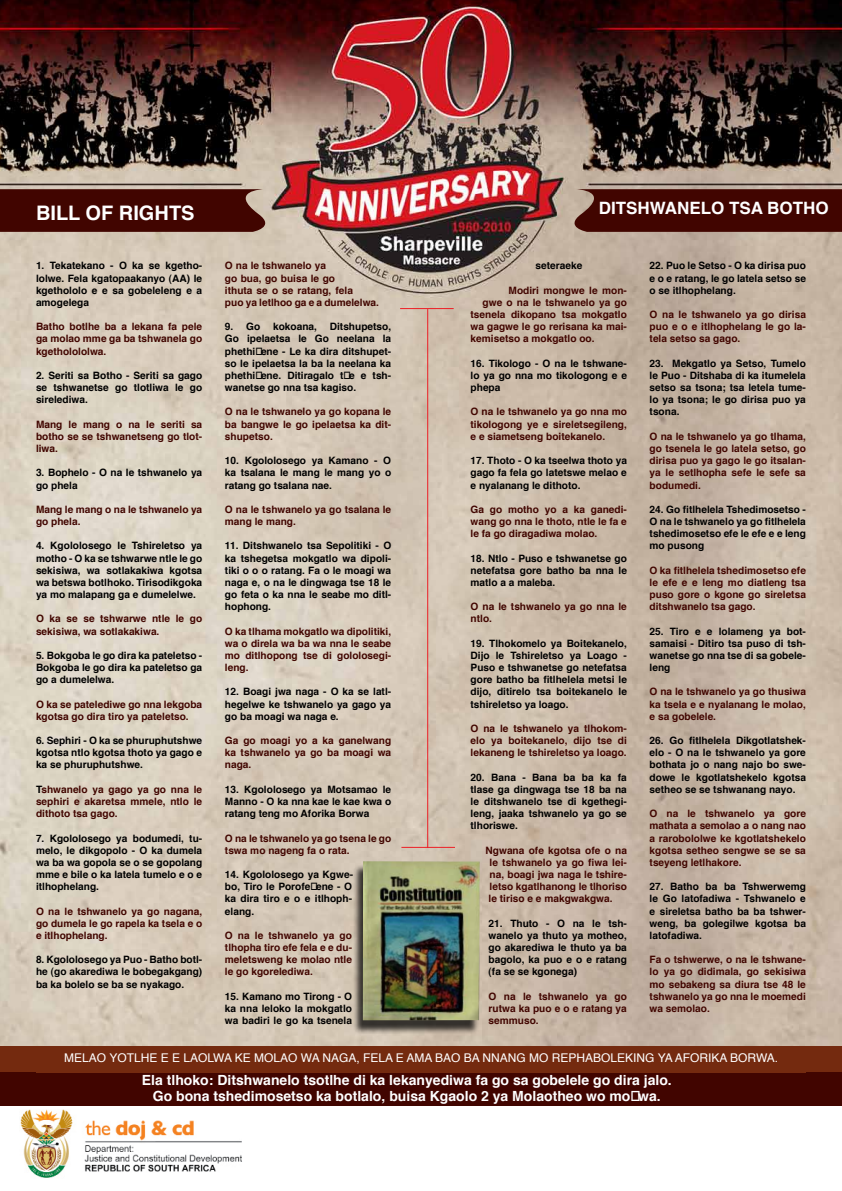
<style>
.page{position:relative;width:842px;height:1191px;background:#fff}
.page>*{position:absolute;margin:0;border:0;box-sizing:border-box;transform-origin:0 0}
.t1{font:700 20px "Helvetica";color:#fff}
.t2{font:700 17px "Helvetica";color:#fff}
.t3{font:700 14px/16.8px "Helvetica";color:#fff;text-align:center}
.t4{font:12px "Helvetica";color:#fff}
.t5{font:700 10.1px/12.2px "Helvetica";color:#000;text-align:justify}
.t6{font:700 10.1px/12.2px "Helvetica";color:#410500;text-align:justify}
.s1{color:#000}
</style>
<div class="page">
<img style="left:0;top:0;width:842px;height:1046px">
<hr style="left:427px;top:309px;width:1px;height:539px;background:#ed1d24">
<hr style="left:400px;top:308px;width:54px;height:1px;background:#ed1d24">
<hr style="left:401px;top:847px;width:54px;height:1px;background:#ed1d24">
<img style="left:19px;top:1105px;width:586px;height:73px">
<div style="left:0;top:1071px;width:842px;height:34px;background:#410500"></div>
<div style="left:0;top:1046px;width:842px;height:25px;background:#742a0f"></div>
<div style="left:36px;top:1052px;width:770px;height:20px;background:#742a0f"></div>
<div style="left:352px;top:864px;width:128px;height:170px;background:#000;opacity:.75"></div>
<img style="left:363px;top:861px;width:117px;height:159px">
<svg style="left:0;top:189px;width:276px;height:43px"></svg>
<svg style="left:563px;top:189px;width:279px;height:43px"></svg>
<h1 class="t1" style="left:36px;top:195px;width:160px">BILL OF RIGHTS</h1>
<h2 class="t2" style="left:599px;top:193px;width:23px">Ditsh</h2>
<h2 class="t2" style="left:650px;top:193px;width:28px">wanelo</h2>
<h2 class="t2" style="left:729px;top:193px;width:13px">tsa</h2>
<h2 class="t2" style="left:767px;top:193px;width:26px">Botho</h2>
<p class="t5" style="left:36px;top:259px;width:168px">1. Tekatekano - O ka se kgetho&shy;lolwe. Fela kgatopaakanyo (AA) le kgethololo e e sa gobeleleng e a amogelega</p>
<p class="t6" style="left:36px;top:320px;width:168px">Batho botlhe ba a lekana fa pele ga molao mme ga ba tshwanela go kgetholololwa.</p>
<p class="t5" style="left:36px;top:369px;width:168px">2. Seriti sa Botho - Seriti sa gago se tshwanetse go tlotliwa le go sirelediwa.</p>
<p class="t6" style="left:36px;top:417px;width:168px">Mang le mang o na le seriti sa botho se se tshwanetseng go tlot&shy;liwa.</p>
<p class="t5" style="left:36px;top:466px;width:168px">3. Bophelo - O na le tshwanelo ya go phela</p>
<p class="t6" style="left:36px;top:502px;width:168px">Mang le mang o na le tshwanelo ya go phela.</p>
<p class="t5" style="left:36px;top:539px;width:168px">4. Kgololosego le Tshireletso ya motho - O ka se tshwarwe ntle le go sekisiwa, wa sotlakakiwa kgotsa wa betswa botlhoko. Tirisodikgoka ya mo malapang ga e dumelelwe.</p>
<p class="t6" style="left:36px;top:612px;width:168px">O ka se se tshwarwe ntle le go sekisiwa, wa sotlakakiwa.</p>
<p class="t5" style="left:36px;top:648px;width:168px">5. Bokgoba le go dira ka pateletso - Bokgoba le go dira ka pateletso ga go a dumelelwa.</p>
<p class="t6" style="left:36px;top:697px;width:168px">O ka se patelediwe go nna lekgoba kgotsa go dira tiro ya pateletso.</p>
<p class="t5" style="left:36px;top:734px;width:168px">6. Sephiri - O ka se phuruphutshwe kgotsa ntlo kgotsa thoto ya gago e ka se phuruphutshwe.</p>
<p class="t6" style="left:36px;top:782px;width:168px"><span class="s1">T</span>shwanelo ya gago ya go nna le sephiri e akaretsa mmele, ntlo le dithoto tsa gago.</p>
<p class="t5" style="left:36px;top:831px;width:168px">7. Kgololosego ya bodumedi, tu&shy;melo, le dikgopolo - O ka dumela wa ba wa gopola se o se gopolang mme e bile o ka latela tumelo e o e itlhophelang.</p>
<p class="t6" style="left:36px;top:904px;width:168px">O na le tshwanelo ya go nagana, go dumela le go rapela ka tsela e o e itlhophelang.</p>
<p class="t5" style="left:36px;top:953px;width:168px">8. Kgololosego ya Puo - Batho botl&shy;he (go akarediwa le bobegakgang) ba ka bolelo se ba se nyakago.</p>
<p class="t6" style="left:225px;top:259px;width:156px;text-align:left">O na le tshwanelo ya<br>go bua, go buisa le go<br>ithuta se o se ratang, fela<br>puo ya letlhoo ga e a dumelelwa.</p>
<p class="t5" style="left:225px;top:320px;width:37px">9. Go</p>
<p class="t5" style="left:273px;top:320px;width:45px">kokoana,</p>
<p class="t5" style="left:225px;top:320px;width:168px;text-indent:105px">Ditshupetso, Go ipelaetsa le Go neelana la phethišene - Le ka dira ditshupet&shy;so le ipelaetsa la ba la neelana ka phethišene. Ditiragalo tše e tsh&shy;wanetse go nna tsa kagiso.</p>
<p class="t6" style="left:225px;top:405px;width:168px">O na le tshwanelo ya go kopana le ba bangwe le go ipelaetsa ka dit&shy;shupetso.</p>
<p class="t5" style="left:225px;top:454px;width:168px">10. Kgololosego ya Kamano - O ka tsalana le mang le mang yo o ratang go tsalana nae.</p>
<p class="t6" style="left:225px;top:502px;width:168px">O na le tshwanelo ya go tsalana le mang le mang.</p>
<p class="t5" style="left:225px;top:539px;width:168px">11. Ditshwanelo tsa Sepolitiki - O ka tshegetsa mokgatlo wa dipoli&shy;tiki o o o ratang. Fa o le moagi wa naga e, o na le dingwaga tse 18 le go feta o ka nna le seabe mo ditl&shy;hophong.</p>
<p class="t6" style="left:225px;top:624px;width:168px">O ka tlhama mokgatlo wa dipolitiki, wa o direla wa ba wa nna le seabe mo ditlhopong tse di gololosegi&shy;leng.</p>
<p class="t5" style="left:225px;top:685px;width:168px">12. Boagi jwa naga - O ka se latl&shy;hegelwe ke tshwanelo ya gago ya go ba moagi wa naga e.</p>
<p class="t6" style="left:225px;top:734px;width:168px">Ga go moagi yo a ka ganelwang ka tshwanelo ya go ba moagi wa naga.</p>
<p class="t5" style="left:225px;top:782px;width:168px">13. Kgololosego ya Motsamao le Manno - O ka nna kae le kae kwa o ratang teng mo Aforika Borwa</p>
<p class="t6" style="left:225px;top:831px;width:168px">O na le tshwanelo ya go tsena le go tswa mo nageng fa o rata.</p>
<p class="t5" style="left:225px;top:868px;width:130px">14. Kgololosego ya Kgwe&shy;bo, Tiro le Porofešene - O ka dira tiro e o e itlhoph&shy;elang.</p>
<p class="t6" style="left:225px;top:928px;width:129px">O na le tshwanelo ya go tlhopha tiro efe fela e e du&shy;meletsweng ke molao ntle le go kgorelediwa.</p>
<p class="t5" style="left:225px;top:989px;width:129px">15. Kamano mo Tirong - O ka nna leloko la mokgatlo wa badiri le go ka tsenela</p>
<p class="t5" style="left:536px;top:259px;width:48px">seteraeke</p>
<p class="t6" style="left:509px;top:283px;width:120px">Modiri mongwe le mon-</p>
<p class="t6" style="left:483px;top:296px;width:146px">gwe o na le tshwanelo ya go</p>
<p class="t6" style="left:471px;top:308px;width:158px">tsenela dikopano tsa mokgatlo</p>
<p class="t6" style="left:471px;top:320px;width:158px">wa gagwe le go rerisana ka mai-</p>
<p class="t6" style="left:471px;top:332px;width:125px">kemisetso a mokgatlo oo.</p>
<p class="t5" style="left:471px;top:356px;width:158px">16. Tikologo - O na le tshwane&shy;lo ya go nna mo tikologong e e phepa</p>
<p class="t6" style="left:471px;top:405px;width:158px">O na le tshwanelo ya go nna mo tikologong ye e sireletsegileng, e e siametseng boitekanelo.</p>
<p class="t5" style="left:471px;top:454px;width:158px">17. Thoto - O ka tseelwa thoto ya gago fa fela go latetswe melao e e nyalanang le dithoto.</p>
<p class="t6" style="left:471px;top:502px;width:158px">Ga go motho yo a ka ganedi&shy;wang go nna le thoto, ntle le fa e le fa go diragadiwa molao.</p>
<p class="t5" style="left:471px;top:551px;width:158px">18. Ntlo - Puso e tshwanetse go netefatsa gore batho ba nna le matlo a a maleba.</p>
<p class="t6" style="left:471px;top:600px;width:158px">O na le tshwanelo ya go nna le ntlo.</p>
<p class="t5" style="left:471px;top:636px;width:158px">19. Tlhokomelo ya Boitekanelo, Dijo le Tshireletso ya Loago - Puso e tshwanetse go netefatsa gore batho ba fitlhelela metsi le dijo, ditirelo tsa boitekanelo le tshireletso ya loago.</p>
<p class="t6" style="left:471px;top:722px;width:158px">O na le tshwanelo ya tlhokom&shy;elo ya boitekanelo, dijo tse di lekaneng le tshireletso ya loago.</p>
<p class="t5" style="left:471px;top:770px;width:158px">20. Bana - Bana ba ba ka fa tlase ga dingwaga tse 18 ba na le ditshwanelo tse di kgethegi&shy;leng, jaaka tshwanelo ya go se tlhoriswe.</p>
<p class="t6" style="left:486px;top:843px;width:143px">Ngwana ofe kgotsa ofe o na le tshwanelo ya go fiwa lei&shy;na, boagi jwa naga le tshire&shy;letso kgatlhanong le tlhoriso le tiriso e e makgwakgwa.</p>
<p class="t5" style="left:489px;top:916px;width:140px">21. Thuto - O na le tsh&shy;wanelo ya thuto ya motheo, go akarediwa le thuto ya ba bagolo, ka puo e o e ratang (fa se se kgonega)</p>
<p class="t6" style="left:489px;top:989px;width:140px">O na le tshwanelo ya go rutwa ka puo e o e ratang ya semmuso.</p>
<p class="t5" style="left:650px;top:259px;width:158px">22. Puo le Setso - O ka dirisa puo e o e ratang, le go latela setso se o se itlhophelang.</p>
<p class="t6" style="left:650px;top:308px;width:158px">O na le tshwanelo ya go dirisa puo e o e itlhophelang le go la&shy;tela setso sa gago.</p>
<p class="t5" style="left:650px;top:356px;width:158px">23. Mekgatlo ya Setso, Tumelo le Puo - Ditshaba di ka itumelela setso sa tsona; tsa letela tume&shy;lo ya tsona; le go dirisa puo ya tsona.</p>
<p class="t6" style="left:650px;top:429px;width:158px">O na le tshwanelo ya go tlhama, go tsenela le go latela setso, go dirisa puo ya gago le go itsalan&shy;ya le setlhopha sefe le sefe sa bodumedi.</p>
<p class="t5" style="left:650px;top:502px;width:158px">24. Go fitlhelela Tshedimosetso - O na le tshwanelo ya go fitlhelela tshedimosetso efe le efe e e leng mo pusong</p>
<p class="t6" style="left:650px;top:563px;width:158px">O ka fitlhelela tshedimosetso efe le efe e e leng mo diatleng tsa puso gore o kgone go sireletsa ditshwanelo tsa gago.</p>
<p class="t5" style="left:650px;top:624px;width:158px">25. Tiro e e lolameng ya bot&shy;samaisi - Ditiro tsa puso di tsh&shy;wanetse go nna tse di sa gobele&shy;leng</p>
<p class="t6" style="left:650px;top:685px;width:158px">O na le tshwanelo ya go thusiwa ka tsela e e nyalanang le molao, e sa gobelele.</p>
<p class="t5" style="left:650px;top:734px;width:158px">26. Go fitlhelela Dikgotlatshek&shy;elo - O na le tshwanelo ya gore bothata jo o nang najo bo swe&shy;dowe le kgotlatshekelo kgotsa setheo se se tshwanang nayo.</p>
<p class="t6" style="left:650px;top:807px;width:158px">O na le tshwanelo ya gore mathata a semolao a o nang nao a rarobololwe ke kgotlatshekelo kgotsa setheo sengwe se se sa tseyeng letlhakore.</p>
<p class="t5" style="left:650px;top:880px;width:158px">27. Batho ba ba Tshwerwemg le Go latofadiwa - Tshwanelo e e sireletsa batho ba ba tshwer&shy;weng, ba golegilwe kgotsa ba latofadiwa.</p>
<p class="t6" style="left:650px;top:953px;width:158px">Fa o tshwerwe, o na le tshwane&shy;lo ya go didimala, go sekisiwa mo sebakeng sa diura tse 48 le tshwanelo ya go nna le moemedi wa semolao.</p>
<p class="t4" style="left:64px;top:1047px;width:715px">MELAO YOTLHE E E LAOLWA KE MOLAO WA NAGA, FELA E AMA BAO BA NNANG MO REPHABOLEKING YA AFORIKA BORWA.</p>
<h3 class="t3" style="left:142px;top:1070px;width:531px">Ela tlhoko: Ditshwanelo tsotlhe di ka lekanyediwa fa go sa gobelele go dira jalo.<br>Go bona tshedimosetso ka botlalo, buisa Kgaolo 2 ya Molaotheo wo mošwa.</h3>
</div>
